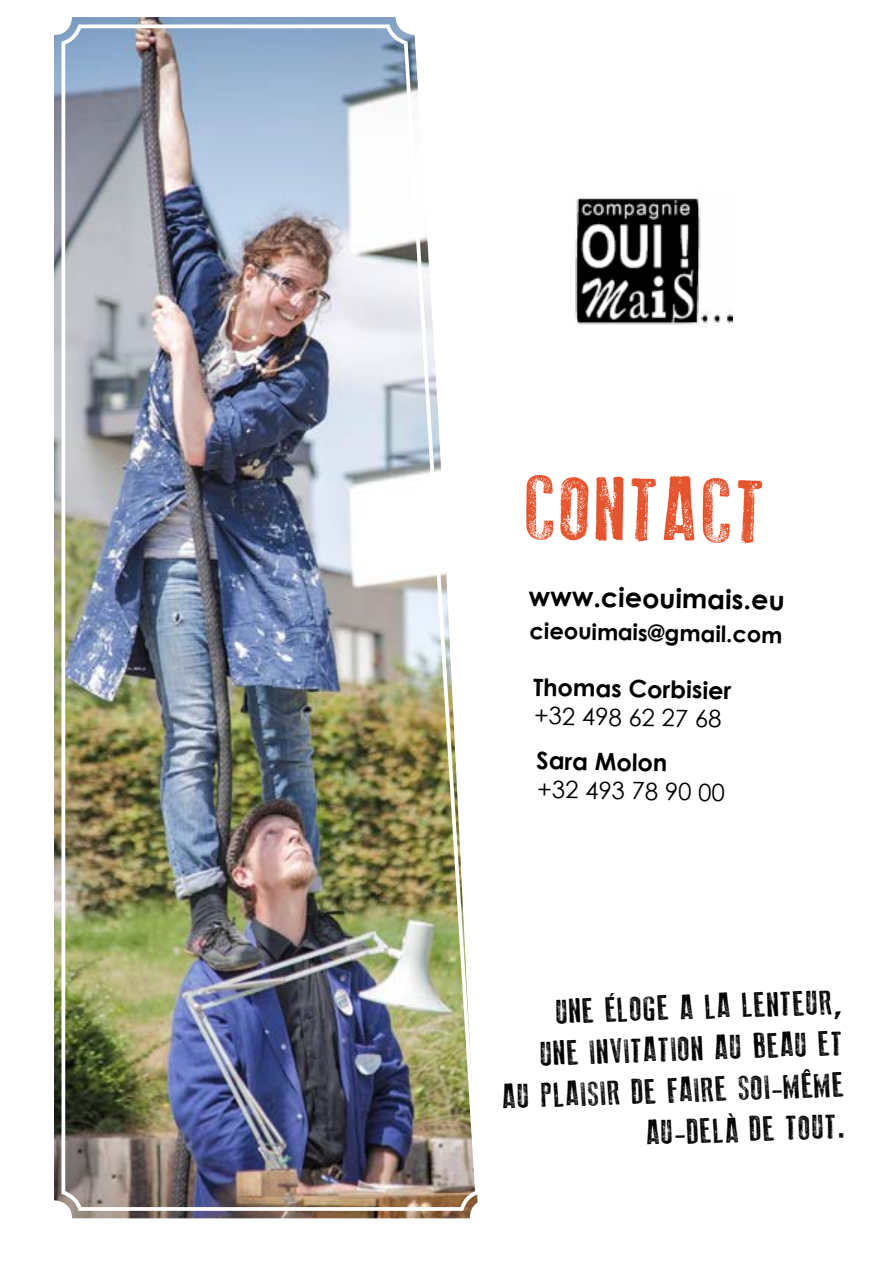
<style>
.page{position:relative;width:893px;height:1263px;background:#fff}
.page>*{position:absolute;margin:0;border:0;box-sizing:border-box;transform-origin:0 0}
.t1{font:90px "Old Press";color:#e4552f}
.t2{font:34.5px/41.4px "Old Press";color:#000}
.t3{font:700 27px "Century Gothic";color:#000}
.t4{font:700 24px "Century Gothic";color:#000}
.t5{font:24px "Century Gothic";color:#000}
.t6{font:700 22.5px "Century Gothic";color:#000}
</style>
<div class="page">
<img style="left:54px;top:17px;width:364px;height:1202px">
<img style="left:60px;top:22px;width:358px;height:1191px">
<img style="left:418px;top:236px;width:60px;height:983px">
<img style="left:575px;top:198px;width:158px;height:129px">
<h1 class="t1" style="left:527px;top:458px;width:209px;rotate:1deg">CONT ACT</h1>
<p class="t3" style="left:529px;top:579px;width:259px;rotate:1deg">www.cie ouimais.e u</p>
<p class="t6" style="left:530px;top:616px;width:253px;rotate:1deg">cie ouimais@gmail.com</p>
<p class="t4" style="left:533px;top:672px;width:206px;rotate:1deg">Thomas Corbisie r</p>
<p class="t5" style="left:534px;top:701px;width:189px;rotate:1deg">+32 498 62 27 68</p>
<p class="t4" style="left:537px;top:745px;width:136px;rotate:1deg">S ara M olon</p>
<p class="t5" style="left:538px;top:774px;width:189px;rotate:1deg">+32 493 78 90 00</p>
<p class="t2" style="left:555px;top:991px;width:287px;rotate:-2deg">UnE éloge a la lenteur ,</p>
<p class="t2" style="left:540px;top:1033px;width:304px;rotate:-2deg">une invi tation au beau et</p>
<p class="t2" style="left:502px;top:1076px;width:196px;rotate:-2deg">au plai sir de faire</p>
<p class="t2" style="left:644px;top:1071px;width:201px;text-indent:93px;rotate:-2deg">soi-même au -de là de tout.</p>
</div>
